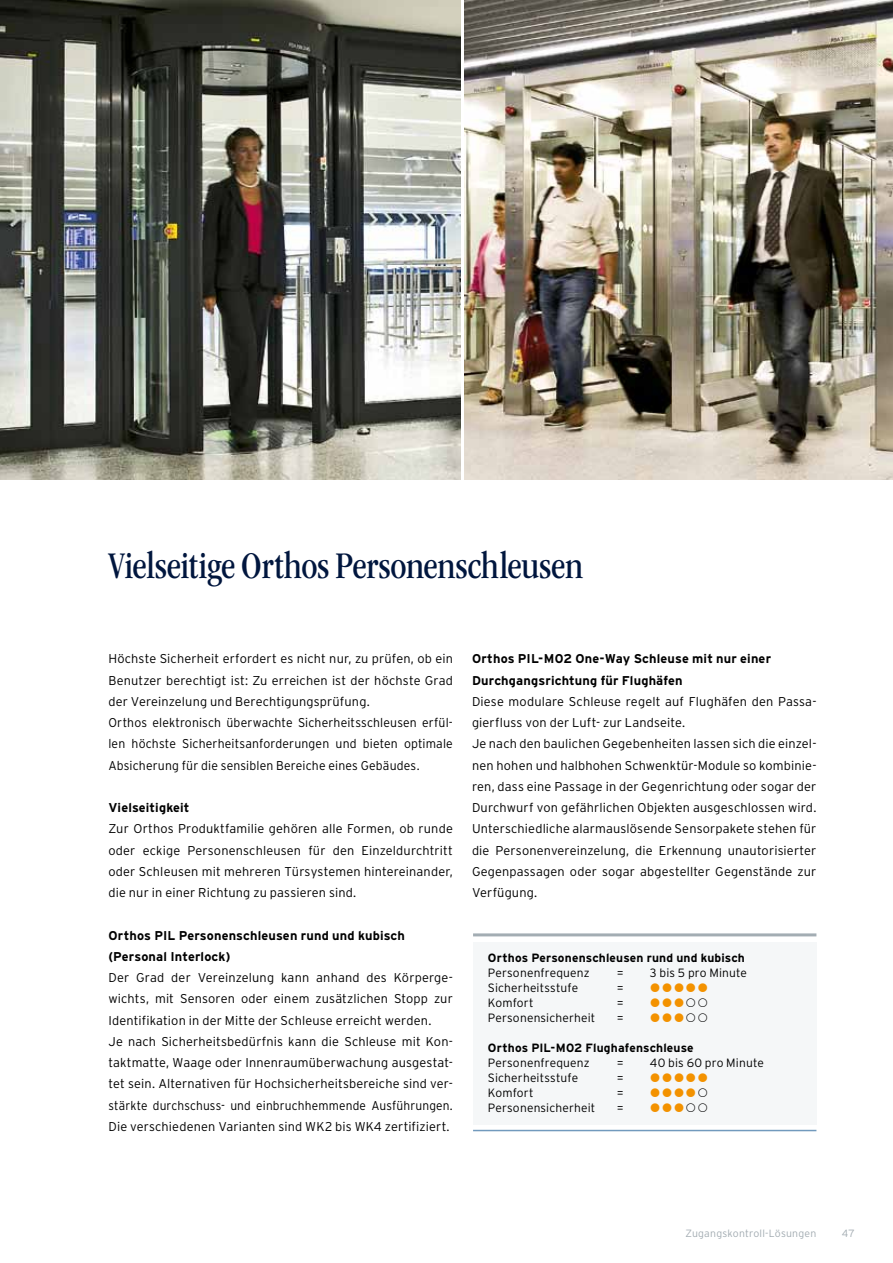
<style>
.page{position:relative;width:893px;height:1263px;background:#fff}
.page>*{position:absolute;margin:0;border:0;box-sizing:border-box;transform-origin:0 0}
.t1{font:condensed 39px "ITC Garamond Std";letter-spacing:-.01em;color:#00163e}
.t2{font:300 12.75px/21.3px "Interstate";letter-spacing:.01em;color:#000}
.t3{font:700 12.75px/21.3px "Interstate";letter-spacing:.01em;color:#000}
.t4{font:300 12px "Interstate";letter-spacing:.015em;color:#000}
.t5{font:700 12px "Interstate";letter-spacing:.015em;color:#000}
.t6{font:300 10.5px "Interstate";letter-spacing:.02em;color:#a3acb2}
.t7{font:300 10.5px "Interstate Tab";color:#a3acb2}
</style>
<div class="page">
<img style="left:465px;top:0;width:428px;height:480px">
<img style="left:0;top:0;width:460px;height:480px">
<div style="left:473px;top:942px;width:343px;height:183px;background:#f5f7f8"></div>
<hr style="left:473px;top:1130px;width:343px;height:1px;background:#729abd">
<hr style="left:473px;top:933px;width:343px;height:3px;background:#a3adb3">
<h1 class="t1" style="left:108px;top:544px;width:476px">Vielseitige Orthos Personenschleusen</h1>
<p class="t2" style="left:108px;top:648px;width:346px">Höchste Sicherheit erfordert es nicht nur, zu prüfen, ob ein Benutzer berechtigt ist: Zu erreichen ist der höchste Grad der Vereinzelung und Berechtigungsprüfung.<br>Orthos elektronisch überwachte Sicherheitsschleusen erfül&shy;len höchste Sicherheitsanforderungen und bieten optimale Absicherung für die sensiblen Bereiche eines Gebäudes.</p>
<p class="t3" style="left:108px;top:797px;width:83px">Vielseitigkeit</p>
<p class="t2" style="left:108px;top:818px;width:346px;text-align:justify">Zur Orthos Produktfamilie gehören alle Formen, ob runde oder eckige Personenschleusen für den Einzeldurchtritt oder Schleusen mit mehreren Türsystemen hintereinander, die nur in einer Richtung zu passieren sind.</p>
<p class="t3" style="left:108px;top:924px;width:298px">Orthos PIL Personenschleusen rund und kubisch (Personal Interlock)</p>
<p class="t2" style="left:108px;top:967px;width:346px">Der Grad der Vereinzelung kann anhand des Körperge&shy;wichts, mit Sensoren oder einem zusätzlichen Stopp zur Identifikation in der Mitte der Schleuse erreicht werden.<br>Je nach Sicherheitsbedürfnis kann die Schleuse mit Kon&shy;taktmatte, Waage oder Innenraumüberwachung ausgestat&shy;tet sein. Alternativen für Hochsicherheitsbereiche sind ver&shy;stärkte durchschuss- und einbruchhemmende Ausführungen.<br>Die verschiedenen Varianten sind WK2 bis WK4 zertifiziert.</p>
<p class="t3" style="left:472px;top:648px;width:301px">Orthos PIL-M02 One-Way Schleuse mit nur einer<br>Durchgangsrichtung für Flughäfen</p>
<p class="t2" style="left:472px;top:690px;width:346px">Diese modulare Schleuse regelt auf Flughäfen den Passa&shy;gierfluss von der Luft- zur Landseite.<br>Je nach den baulichen Gegebenheiten lassen sich die einzel&shy;nen hohen und halbhohen Schwenktür-Module so kombinie&shy;ren, dass eine Passage in der Gegenrichtung oder sogar der Durchwurf von gefährlichen Objekten ausgeschlossen wird.<br>Unterschiedliche alarmauslösende Sensorpakete stehen für die Personenvereinzelung, die Erkennung unautorisierter Gegenpassagen oder sogar abgestellter Gegenstände zur Verfügung.</p>
<p class="t5" style="left:488px;top:951px;width:259px">Orthos Personenschleusen rund und kubisch</p>
<p class="t4" style="left:488px;top:966px;width:103px">Personenfrequenz</p>
<p class="t4" style="left:617px;top:966px;width:8px">=</p>
<p class="t4" style="left:650px;top:966px;width:99px">3 bis 5 pro Minute</p>
<p class="t4" style="left:488px;top:981px;width:92px">Sicherheitsstufe</p>
<p class="t4" style="left:617px;top:981px;width:8px">=</p>
<p class="t4" style="left:488px;top:996px;width:47px">Komfort</p>
<p class="t4" style="left:617px;top:996px;width:8px">=</p>
<p class="t4" style="left:488px;top:1011px;width:109px">Personensicherheit</p>
<p class="t4" style="left:617px;top:1011px;width:8px">=</p>
<p class="t5" style="left:488px;top:1041px;width:207px">Orthos PIL-M02 Flughafenschleuse</p>
<p class="t4" style="left:488px;top:1056px;width:103px">Personenfrequenz</p>
<p class="t4" style="left:617px;top:1056px;width:8px">=</p>
<p class="t4" style="left:650px;top:1056px;width:115px">40 bis 60 pro Minute</p>
<p class="t4" style="left:488px;top:1071px;width:92px">Sicherheitsstufe</p>
<p class="t4" style="left:617px;top:1071px;width:8px">=</p>
<p class="t4" style="left:488px;top:1086px;width:47px">Komfort</p>
<p class="t4" style="left:617px;top:1086px;width:8px">=</p>
<p class="t4" style="left:488px;top:1101px;width:109px">Personensicherheit</p>
<p class="t4" style="left:617px;top:1101px;width:8px">=</p>
<p class="t6" style="left:685px;top:1227px;width:132px">Zugangskontroll-Lösungen</p>
<p class="t7" style="left:842px;top:1227px;width:15px">47</p>
</div>
